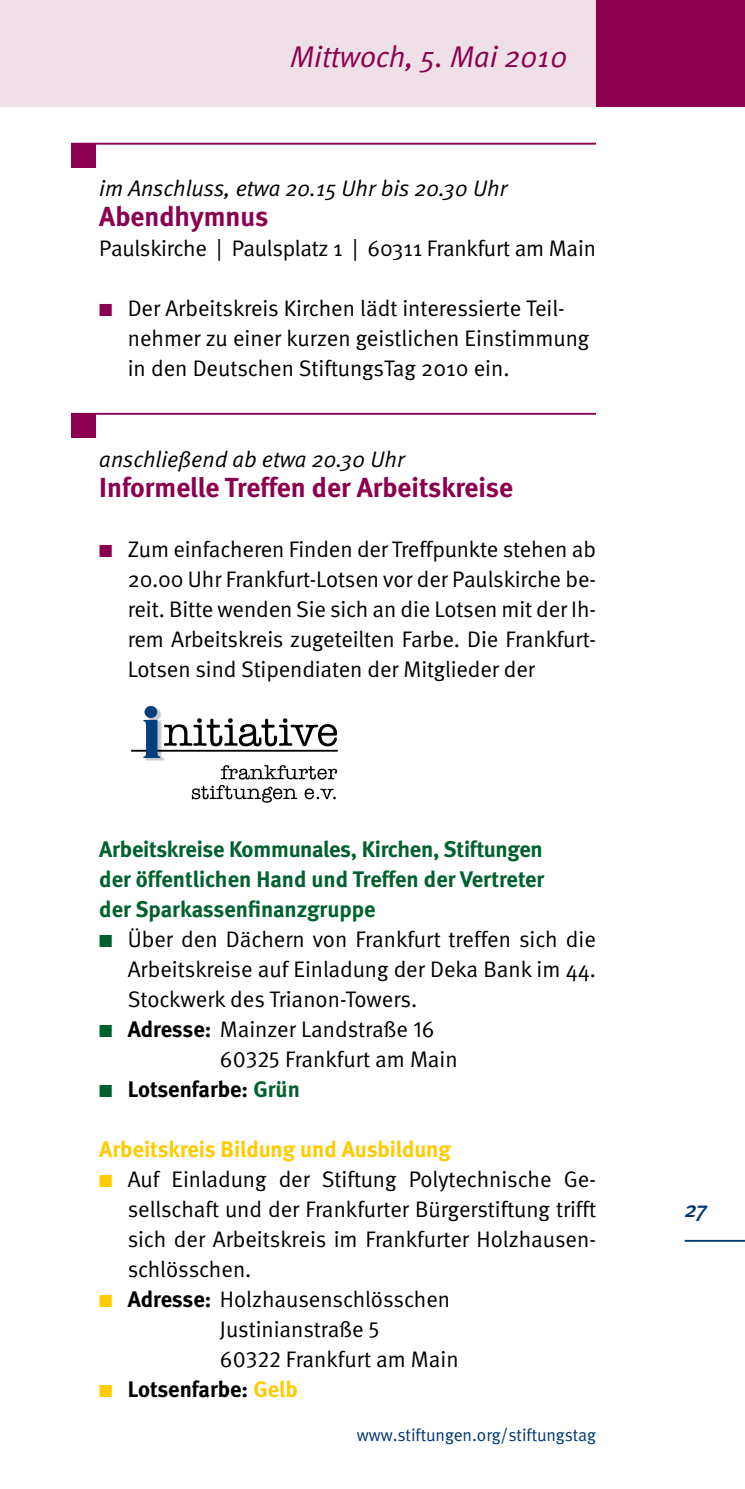
<style>
.page{position:relative;width:745px;height:1489px;background:#fff}
.page>*{position:absolute;margin:0;border:0;box-sizing:border-box;transform-origin:0 0}
.t1{font:italic 30px "Meta Normal";letter-spacing:-.005em;color:#8b004f}
.t2{font:700 27.5px "Meta";color:#8b004f}
.t3{font:22.5px/30px "Meta Normal";letter-spacing:-.005em;color:#000}
.t4{font:700 22.5px/30px "Meta";color:#00612e;text-align:justify}
.t5{font:italic 22.5px "Meta Normal";color:#000}
.t6{font:700 22.5px "Meta";color:#000}
.t7{font:700 22.5px "Meta";letter-spacing:-.005em;color:#fecc00}
.t8{font:italic 500 22.5px "Meta";color:#003871}
.t9{font:17.5px "Meta Normal";letter-spacing:-.005em;color:#003871}
.s1{color:#8b004f}
.s2{color:#00612e}
.s3{font-family:"Meta";font-weight:700}
.s4{font-family:"Meta Normal Caps Expert"}
.s5{color:#fecc00}
</style>
<div class="page">
<div style="left:0;top:0;width:595px;height:106px;background:#efe0e7"></div>
<div style="left:595px;top:0;width:149px;height:106px;background:#8b004f"></div>
<hr style="left:684px;top:1239px;width:60px;height:2px;background:#003871">
<div style="left:71px;top:143px;width:25px;height:24px;background:#8b004f"></div>
<hr style="left:71px;top:143px;width:524px;height:2px;background:#8b004f">
<div style="left:71px;top:413px;width:25px;height:24px;background:#8b004f"></div>
<hr style="left:71px;top:413px;width:524px;height:2px;background:#8b004f">
<hr style="left:131px;top:749px;width:206px;height:2px;background:#000">
<svg style="left:143px;top:706px;width:194px;height:96px"></svg>
<h1 class="t1" style="left:290px;top:39px;width:278px">Mittwoch, 5. Mai 2010</h1>
<p class="t5" style="left:99px;top:175px;width:409px">im Anschluss, etwa 20.15 Uhr bis 20.30 Uhr</p>
<p class="t2" style="left:99px;top:199px;width:170px">Abendhymnus</p>
<p class="t3" style="left:99px;top:233px;width:498px">Paulskirche | Paulsplatz 1 | 60311 Frankfurt am Main</p>
<p class="t3" style="left:128px;top:293px;width:462px;text-indent:-28px"><span class="s1">■</span> Der Arbeitskreis Kirchen lädt interessierte Teil&shy;nehmer zu einer kurzen geistlichen Einstimmung in den Deutschen StiftungsTag 2010 ein.</p>
<p class="t5" style="left:99px;top:445px;width:307px">anschließend ab etwa 20.30 Uhr</p>
<p class="t2" style="left:99px;top:469px;width:415px">Informelle Treffen der Arbeitskreise</p>
<p class="t3" style="left:128px;top:533px;width:469px;text-align:justify;text-indent:-28px"><span class="s1">■</span> Zum einfacheren Finden der Treffpunkte stehen ab 20.00 Uhr Frankfurt-Lotsen vor der Paulskirche be&shy;reit. Bitte wenden Sie sich an die Lotsen mit der Ih&shy;rem Arbeitskreis zugeteilten Farbe. Die Frankfurt-Lotsen sind Stipendiaten der Mitglieder der</p>
<p class="t4" style="left:99px;top:833px;width:446px">Arbeitskreise Kommunales, Kirchen, Stiftungen der öffentlichen Hand und Treffen der Vertreter der Sparkassenfinanzgruppe</p>
<p class="t3" style="left:128px;top:923px;width:469px;text-align:justify;text-indent:-28px"><span class="s2">■</span> Über den Dächern von Frankfurt treffen sich die Arbeitskreise auf Einladung der Deka Bank im 44.<br>Stockwerk des Trianon-Towers.</p>
<p class="t3" style="left:220px;top:1013px;width:239px;text-indent:-120px"><span class="s2">■</span> <span class="s3">Adresse:</span> Mainzer Landstraße <span class="s4">16<br>60325</span> Frankfurt am Main</p>
<p class="t6" style="left:99px;top:1074px;width:202px"><span class="s2">■</span> Lotsenfarbe: <span class="s2">Grün</span></p>
<p class="t7" style="left:99px;top:1134px;width:353px">Arbeitskreis Bildung und Ausbildung</p>
<p class="t3" style="left:128px;top:1163px;width:469px;text-align:justify;text-indent:-28px"><span class="s5">■</span> Auf Einladung der Stiftung Polytechnische Ge&shy;sellschaft und der Frankfurter Bürgerstiftung trifft sich der Arbeitskreis im Frankfurter Holzhausen&shy;schlösschen.</p>
<p class="t3" style="left:220px;top:1283px;width:240px;text-indent:-120px"><span class="s5">■</span> <span class="s3">Adresse:</span> Holzhausenschlösschen<br>Justinianstraße <span class="s4">5<br>60322</span> Frankfurt am Main</p>
<p class="t6" style="left:99px;top:1374px;width:200px"><span class="s5">■</span> Lotsenfarbe: <span class="s5">Gelb</span></p>
<p class="t9" style="left:357px;top:1424px;width:240px">www.stiftungen.org/stiftungstag</p>
<p class="t8" style="left:684px;top:1195px;width:24px">27</p>
</div>
